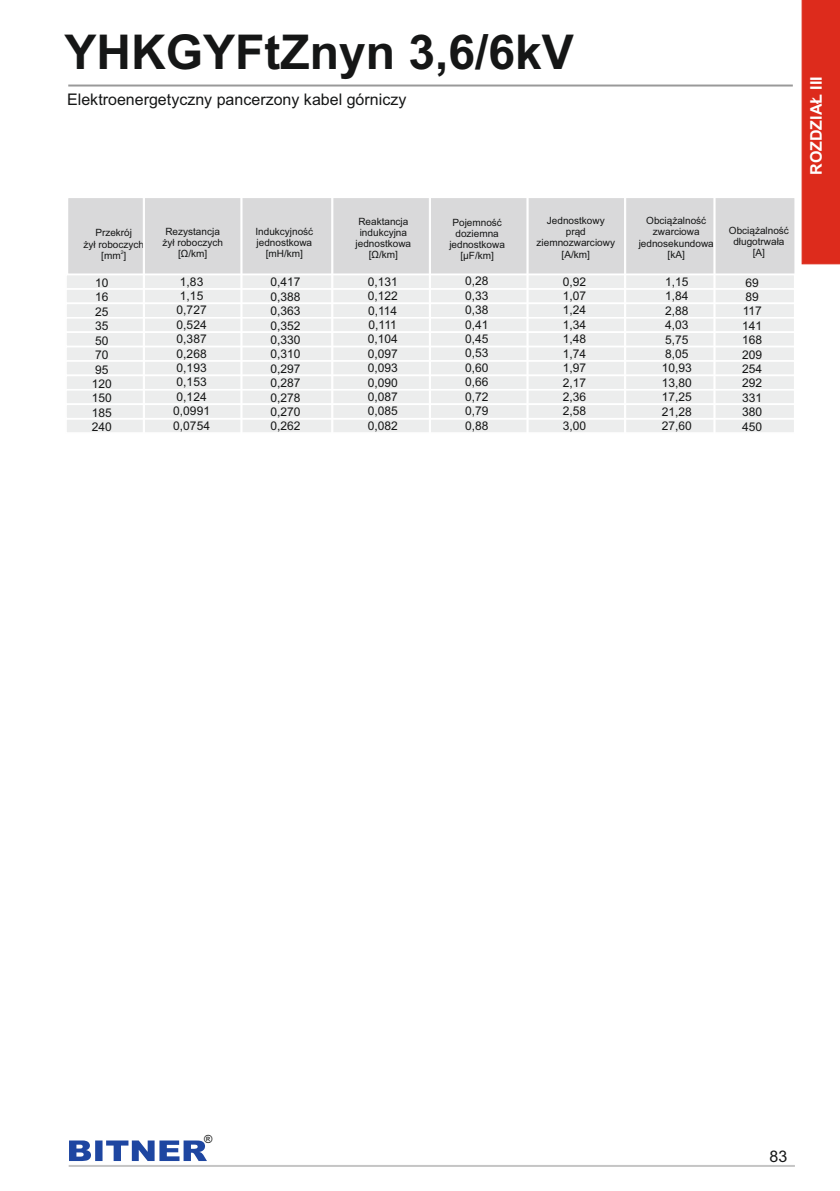
<style>
.page{position:relative;width:840px;height:1191px;background:#fff}
.page>*{position:absolute;margin:0;border:0;box-sizing:border-box;transform-origin:0 0}
.t1{font:700 48px "Arial";color:#151616}
.t2{font:16px "Arial";color:#151616}
.t3{font:700 16px "Arial";color:#fff}
.t4{font:12px/14.4px "Arial";color:#151616;text-align:justify}
.t5{font:11.2px "Arial";color:#151616}
.t6{font:10px/11.2px "Arial";color:#151616;text-align:center}
.t7{font:5px "Arial";color:#151616}
</style>
<div class="page">
<hr style="left:69px;top:1165px;width:725px;height:1px;background:#c5c5c5">
<svg style="left:69px;top:1140px;width:138px;height:21px"></svg>
<svg style="left:67px;top:0;width:772px;height:432px"></svg>
<h1 class="t1" style="left:64px;top:34px;width:511px">YHKGYFtZnyn 3,6/6kV</h1>
<h2 class="t2" style="left:67px;top:93px;width:340px">Elektroenergetyczny pancerzony kabel górniczy</h2>
<p class="t6" style="left:83px;top:228px;width:62px">Przekrój<br>żył roboczych</p>
<p class="t7" style="left:121px;top:250px;width:4px">2</p>
<p class="t6" style="left:101px;top:251px;width:26px">[mm ]</p>
<p class="t6" style="left:162px;top:226px;width:62px">Rezystancja żył roboczych [Ω/km]</p>
<p class="t6" style="left:255px;top:227px;width:59px">Indukcyjność jednostkowa [mH/km]</p>
<p class="t6" style="left:355px;top:216px;width:57px">Reaktancja indukcyjna jednostkowa [Ω/km]</p>
<p class="t6" style="left:449px;top:217px;width:57px">Pojemność doziemna jednostkowa [μF/km]</p>
<p class="t6" style="left:536px;top:216px;width:80px">Jednostkowy prąd ziemnozwarciowy [A/km]</p>
<p class="t6" style="left:638px;top:216px;width:77px">Obciążalność zwarciowa jednosekundowa [kA]</p>
<p class="t6" style="left:728px;top:225px;width:62px">Obciążalność długotrwała [A]</p>
<p class="t4" style="left:92px;top:277px;width:22px;text-align:left">10<br>16<br>25<br>35<br>50<br>70<br>95<br>120<br>150<br>185<br>240</p>
<p class="t4" style="left:173px;top:275px;width:38px;text-align:center">1,83<br>1,15<br>0,727<br>0,524<br>0,387<br>0,268<br>0,193<br>0,153<br>0,124<br>0,0991<br>0,0754</p>
<p class="t4" style="left:270px;top:276px;width:32px">0,417<br>0,388<br>0,363<br>0,352<br>0,330<br>0,310<br>0,297<br>0,287<br>0,278<br>0,270<br>0,262</p>
<p class="t4" style="left:367px;top:275px;width:32px">0,131<br>0,122<br>0,114<br>0,111<br>0,104<br>0,097<br>0,093<br>0,090<br>0,087<br>0,085<br>0,082</p>
<p class="t4" style="left:465px;top:275px;width:25px">0,28<br>0,33<br>0,38<br>0,41<br>0,45<br>0,53<br>0,60<br>0,66<br>0,72<br>0,79<br>0,88</p>
<p class="t4" style="left:562px;top:275px;width:25px">0,92<br>1,07<br>1,24<br>1,34<br>1,48<br>1,74<br>1,97<br>2,17<br>2,36<br>2,58<br>3,00</p>
<p class="t4" style="left:661px;top:275px;width:32px;text-align:left">1,15<br>1,84<br>2,88<br>4,03<br>5,75<br>8,05<br>10,93<br>13,80<br>17,25<br>21,28<br>27,60</p>
<p class="t4" style="left:741px;top:276px;width:22px;text-align:left">69<br>89<br>117<br>141<br>168<br>209<br>254<br>292<br>331<br>380<br>450</p>
<h2 class="t3" style="left:809px;top:175px;width:100px;rotate:-90deg">ROZDZIAŁ III</h2>
<p class="t5" style="left:204px;top:1134px;width:10px">®</p>
<h2 class="t2" style="left:769px;top:1149px;width:19px">83</h2>
</div>
